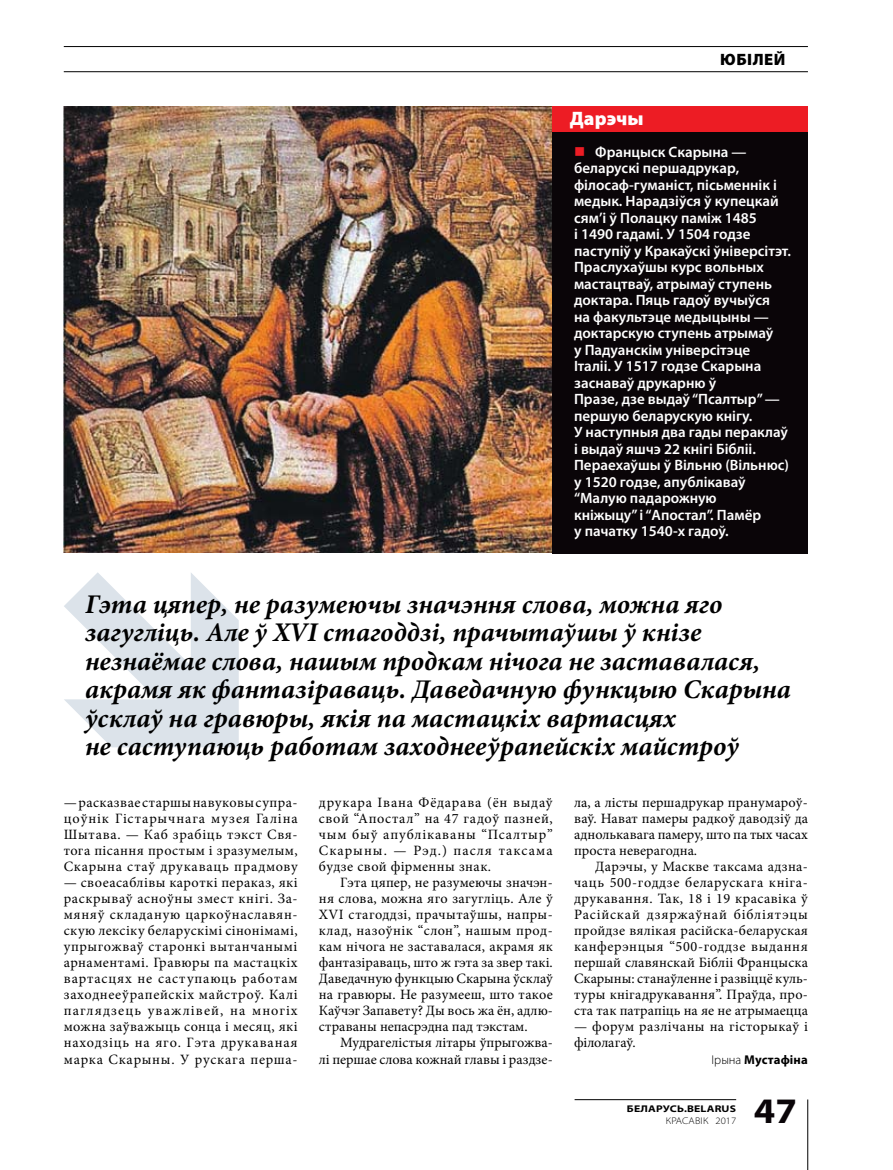
<style>
.page{position:relative;width:893px;height:1170px;background:#fff}
.page>*{position:absolute;margin:0;border:0;box-sizing:border-box;transform-origin:0 0}
.t1{font:700 semi-expanded 36px "Myriad Pro";color:#0a0508}
.t2{font:italic 700 27px/28.5px "Minion Pro";color:#000}
.t3{font:900 19.5px "Myriad Pro";color:#fff}
.t4{font:900 16.5px "Myriad Pro";letter-spacing:.03em;color:#000}
.t5{font:600 15px/16.5px "Myriad Pro";color:#fff}
.t6{font:15px "Wingdings";color:#ed1c24}
.t7{font:14.25px/16px "Minion Pro";letter-spacing:.02em;color:#000;text-align:justify}
.t8{font:14.25px "Minion Pro";color:#000}
.t9{font:14.25px "Minion Pro";letter-spacing:.045em;color:#000}
.t10{font:14.25px "Minion Pro";letter-spacing:.055em;color:#000}
.t11{font:14.25px "Minion Pro";letter-spacing:.06em;color:#000}
.t12{font:14.25px "Minion Pro";letter-spacing:.075em;color:#000}
.t13{font:700 12.75px "Myriad Pro";letter-spacing:.01em;color:#000}
.t14{font:700 semi-expanded 9.75px/11.7px "Myriad Pro";letter-spacing:.02em;color:#000;text-align:right;scale:1.1 1}
.s1{font-weight:300}
</style>
<div class="page">
<svg style="left:64px;top:572px;width:175px;height:175px"></svg>
<img style="left:64px;top:106px;width:489px;height:446px">
<div style="left:553px;top:132px;width:255px;height:421px;background:#0a0508"></div>
<div style="left:553px;top:106px;width:255px;height:26px;background:#ed1c24"></div>
<hr style="left:64px;top:46px;width:744px;height:1px;background:#000">
<hr style="left:64px;top:71px;width:744px;height:1px;background:#000">
<hr style="left:575px;top:1099px;width:161px;height:1px;background:#000">
<hr style="left:807px;top:1099px;width:1px;height:70px;background:#000">
<p class="t3" style="left:570px;top:106px;width:75px">Дарэчы</p>
<p class="t4" style="left:720px;top:48px;width:67px">юбілей</p>
<p class="t5" style="left:574px;top:143px;width:218px;text-indent:21px">Францыск Скарына — беларускі першадрукар, філосаф-гуманіст, пісьменнік і медык. Нарадзіўся ў купецкай сям’і ў Полацку паміж 1485<br>і 1490 гадамі. У 1504 годзе паступіў у Кракаўскі ўніверсітэт.<br>Праслухаўшы курс вольных мастацтваў, атрымаў ступень доктара. Пяць гадоў вучыўся<br>на факультэце медыцыны — доктарскую ступень атрымаў<br>у Падуанскім універсітэце<br>Італіі. У 1517 годзе Скарына заснаваў друкарню ў<br>Празе, дзе выдаў “Псалтыр” — першую беларускую кнігу.<br>У наступныя два гады пераклаў і выдаў яшчэ 22 кнігі Бібліі.<br>Пераехаўшы ў Вільню (Вільнюс) у 1520 годзе, апублікаваў “Малую падарожную<br>кніжыцу” і “Апостал”. Памёр<br>у пачатку 1540-х гадоў.</p>
<p class="t6" style="left:574px;top:143px;width:13px">■</p>
<p class="t2" style="left:85px;top:589px;width:707px">Гэта цяпер, не разумеючы значэння слова, можна яго загугліць. Але ў XVI стагоддзі, прачытаўшы ў кнізе незнаёмае слова, нашым продкам нічога не заставалася, акрамя як фантазіраваць. Даведачную функцыю Скарына ўсклаў на гравюры, якія па мастацкіх вартасцях<br>не саступаюць работам заходнееўрапейскіх майстроў</p>
<p class="t7" style="left:64px;top:794px;width:235px">— расказвае старшы навуковы супра&shy;цоўнік Гістарычнага музея Галіна Шытава. — Каб зрабіць тэкст Свя&shy;тога пісання простым і зразумелым, Скарына стаў друкаваць прадмову</p>
<p class="t7" style="left:64px;top:874px;width:235px">— своеасаблівы кароткі пераказ, які раскрываў асноўны змест кнігі. За&shy;мяняў складаную царкоўнаславян&shy;скую лексіку беларускімі сінонімамі, упрыгожваў старонкі вытанчанымі арнаментамі. Гравюры па мастацкіх вартасцях не саступаюць работам заходнееўрапейскіх майстроў. Калі паглядзець уважлівей, на многіх можна заўважыць сонца і месяц, які находзіць на яго. Гэта друкаваная марка Скарыны. У рускага перша-</p>
<p class="t10" style="left:319px;top:792px;width:235px">друкара Івана Фёдарава (ён выдаў</p>
<p class="t9" style="left:319px;top:808px;width:235px">свой “Апостал” на 47 гадоў пазней,</p>
<p class="t10" style="left:319px;top:824px;width:235px">чым быў апублікаваны “Псалтыр”</p>
<p class="t12" style="left:319px;top:840px;width:235px">Скарыны. — Рэд.) пасля таксама</p>
<p class="t7" style="left:319px;top:858px;width:174px">будзе свой фірменны знак.</p>
<p class="t7" style="left:340px;top:874px;width:214px">Гэта цяпер, не разумеючы значэн-</p>
<p class="t7" style="left:319px;top:890px;width:235px">ня слова, можна яго загугліць. Але ў</p>
<p class="t7" style="left:319px;top:906px;width:235px">XVI стагоддзі, прачытаўшы, напры-</p>
<p class="t7" style="left:319px;top:922px;width:235px">клад, назоўнік “слон”, нашым прод-</p>
<p class="t7" style="left:319px;top:938px;width:235px">кам нічога не заставалася, акрамя як</p>
<p class="t7" style="left:319px;top:954px;width:235px">фантазіраваць, што ж гэта за звер такі.</p>
<p class="t8" style="left:319px;top:969px;width:235px">Даведачную функцыю Скарына ўсклаў</p>
<p class="t7" style="left:319px;top:986px;width:235px">на гравюры. Не разумееш, што такое</p>
<p class="t8" style="left:319px;top:1001px;width:235px">Каўчэг Запавету? Ды вось жа ён, адлю-</p>
<p class="t8" style="left:319px;top:1017px;width:210px">страваны непасрэдна пад тэкстам.</p>
<p class="t8" style="left:340px;top:1033px;width:214px">Мудрагелістыя літары ўпрыгожва-</p>
<p class="t8" style="left:319px;top:1049px;width:235px">лі першае слова кожнай главы і раздзе-</p>
<p class="t7" style="left:574px;top:794px;width:235px">ла, а лісты першадрукар пранумароў-</p>
<p class="t7" style="left:574px;top:810px;width:235px">ваў. Нават памеры радкоў даводзіў да</p>
<p class="t8" style="left:574px;top:824px;width:235px">аднолькавага памеру, што па тых часах</p>
<p class="t7" style="left:574px;top:842px;width:125px">проста неверагодна.</p>
<p class="t7" style="left:595px;top:858px;width:214px">Дарэчы, у Маскве таксама адзна-</p>
<p class="t9" style="left:574px;top:872px;width:235px">чаць 500-годдзе беларускага кніга-</p>
<p class="t7" style="left:574px;top:890px;width:235px">друкавання. Так, 18 і 19 красавіка ў</p>
<p class="t11" style="left:574px;top:904px;width:235px">Расійскай дзяржаўнай бібліятэцы</p>
<p class="t7" style="left:574px;top:922px;width:235px">пройдзе вялікая расійска-беларуская</p>
<p class="t9" style="left:574px;top:937px;width:235px">канферэнцыя “500-годдзе выдання</p>
<p class="t7" style="left:574px;top:954px;width:235px">першай славянскай Бібліі Францыска</p>
<p class="t8" style="left:574px;top:969px;width:235px">Скарыны: станаўленне і развіццё куль-</p>
<p class="t7" style="left:574px;top:986px;width:235px">туры кнігадрукавання”. Праўда, про-</p>
<p class="t8" style="left:574px;top:1001px;width:235px">ста так патрапіць на яе не атрымаецца</p>
<p class="t7" style="left:574px;top:1018px;width:235px">— форум разлічаны на гісторыкаў і філолагаў.</p>
<p class="t13" style="left:712px;top:1050px;width:98px"><span class="s1">Ірына</span> Мустафіна</p>
<p class="t14" style="left:627px;top:1102px;width:101px">БЕЛАРУСЬ.BELARUS <span class="s1">красавік 2017</span></p>
<p class="t1" style="left:754px;top:1090px;width:45px">47</p>
</div>
